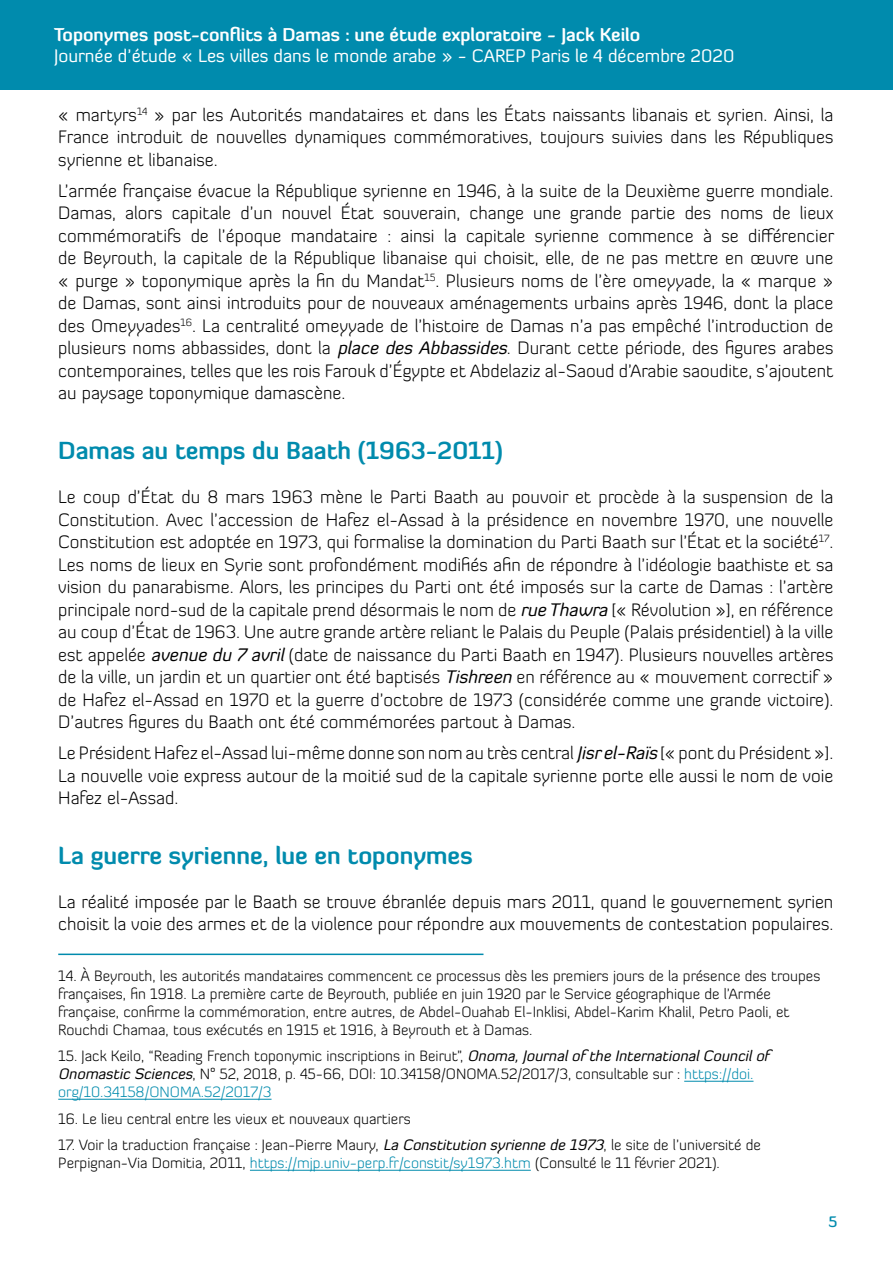
<style>
.page{position:relative;width:893px;height:1263px;background:#fff}
.page>*{position:absolute;margin:0;border:0;box-sizing:border-box;transform-origin:0 0}
.t1{font:700 24px "Diavlo";color:#008bad}
.t2{font:300 18px/22.5px "Diavlo";color:#000;text-align:justify}
.t3{font:18px "Diavlo";color:#fff}
.t4{font:700 18px "Diavlo";color:#fff}
.t5{font:300 15px/18px "Diavlo";color:#000}
.t6{font:500 15px "Diavlo";color:#008bad}
.s1{font-weight:400;font-style:italic}
.s2{color:#008bad}
</style>
<div class="page">
<div style="left:0;top:0;width:893px;height:89px;background:#008bad"></div>
<hr style="left:58px;top:953px;width:425px;height:2px;background:#008bad">
<hr style="left:684px;top:1081px;width:69px;height:1px;background:#008bad">
<hr style="left:58px;top:1099px;width:214px;height:1px;background:#008bad">
<hr style="left:250px;top:1170px;width:281px;height:1px;background:#008bad">
<p class="t4" style="left:54px;top:23px;width:588px">Toponymes post-conflits à Damas : une étude exploratoire - Jack Keilo</p>
<p class="t3" style="left:54px;top:45px;width:682px">Journée d’étude « Les villes dans le monde arabe » - CAREP Paris le 4 décembre 2020</p>
<p class="t2" style="left:58px;top:103px;width:777px">« martyrs<sup>14</sup> » par les Autorités mandataires et dans les États naissants libanais et syrien. Ainsi, la France introduit de nouvelles dynamiques commémoratives, toujours suivies dans les Républiques syrienne et libanaise.</p>
<p class="t2" style="left:58px;top:179px;width:777px">L’armée française évacue la République syrienne en 1946, à la suite de la Deuxième guerre mondiale.<br>Damas, alors capitale d’un nouvel État souverain, change une grande partie des noms de lieux commémoratifs de l’époque mandataire : ainsi la capitale syrienne commence à se différencier de Beyrouth, la capitale de la République libanaise qui choisit, elle, de ne pas mettre en œuvre une « purge » toponymique après la fin du Mandat<sup>15</sup>. Plusieurs noms de l’ère omeyyade, la « marque » de Damas, sont ainsi introduits pour de nouveaux aménagements urbains après 1946, dont la place des Omeyyades<sup>16</sup>. La centralité omeyyade de l’histoire de Damas n’a pas empêché l’introduction de plusieurs noms abbassides, dont la <span class="s1">place des Abbassides</span>. Durant cette période, des figures arabes contemporaines, telles que les rois Farouk d’Égypte et Abdelaziz al-Saoud d’Arabie saoudite, s’ajoutent au paysage toponymique damascène.</p>
<h1 class="t1" style="left:58px;top:435px;width:446px">Damas au temps du Baath (1963-2011)</h1>
<p class="t2" style="left:58px;top:485px;width:777px">Le coup d’État du 8 mars 1963 mène le Parti Baath au pouvoir et procède à la suspension de la Constitution. Avec l’accession de Hafez el-Assad à la présidence en novembre 1970, une nouvelle Constitution est adoptée en 1973, qui formalise la domination du Parti Baath sur l’État et la société<sup>17</sup>.<br>Les noms de lieux en Syrie sont profondément modifiés afin de répondre à l’idéologie baathiste et sa vision du panarabisme. Alors, les principes du Parti ont été imposés sur la carte de Damas : l’artère principale nord-sud de la capitale prend désormais le nom de <span class="s1">rue Thawra</span> [« Révolution »], en référence au coup d’État de 1963. Une autre grande artère reliant le Palais du Peuple (Palais présidentiel) à la ville est appelée <span class="s1">avenue du 7 avril</span>(date de naissance du Parti Baath en 1947). Plusieurs nouvelles artères de la ville, un jardin et un quartier ont été baptisés <span class="s1">Tishreen</span> en référence au « mouvement correctif » de Hafez el-Assad en 1970 et la guerre d’octobre de 1973 (considérée comme une grande victoire).<br>D’autres figures du Baath ont été commémorées partout à Damas.</p>
<p class="t2" style="left:58px;top:741px;width:777px">Le Président Hafez el-Assad lui-même donne son nom au très central <span class="s1">Jisrel-Raïs</span> [« pont du Président »].<br>La nouvelle voie express autour de la moitié sud de la capitale syrienne porte elle aussi le nom de voie Hafez el-Assad.</p>
<h1 class="t1" style="left:58px;top:840px;width:416px">La guerre syrienne, lue en toponymes</h1>
<p class="t2" style="left:58px;top:890px;width:777px">La réalité imposée par le Baath se trouve ébranlée depuis mars 2011, quand le gouvernement syrien choisit la voie des armes et de la violence pour répondre aux mouvements de contestation populaires.</p>
<p class="t5" style="left:58px;top:966px;width:764px">14. À Beyrouth, les autorités mandataires commencent ce processus dès les premiers jours de la présence des troupes françaises, fin 1918. La première carte de Beyrouth, publiée en juin 1920 par le Service géographique de l’Armée française, confirme la commémoration, entre autres, de Abdel-Ouahab El-Inklisi, Abdel-Karim Khalil, Petro Paoli, et Rouchdi Chamaa, tous exécutés en 1915 et 1916, à Beyrouth et à Damas.</p>
<p class="t5" style="left:58px;top:1047px;width:712px">15. Jack Keilo, “Reading French toponymic inscriptions in Beirut”, <span class="s1">Onoma,Journalof the InternationalCouncilof<br>Onomastic Sciences</span>, N° 52, 2018, p. 45-66, DOI: 10.34158/ONOMA.52/2017/3, consultable sur : <span class="s2">https://doi. org/10.34158/ONOMA.52/2017/3</span></p>
<p class="t5" style="left:58px;top:1109px;width:354px">16. Le lieu central entre les vieux et nouveaux quartiers</p>
<p class="t5" style="left:58px;top:1136px;width:704px">17. Voir la traduction française : Jean-Pierre Maury, <span class="s1">La Constitution syrienne de 1973</span>, le site de l’université de<br>Perpignan-Via Domitia, 2011, <span class="s2">https://mjp.univ-perp.fr/constit/sy1973.htm</span> (Consulté le 11 février 2021).</p>
<p class="t6" style="left:828px;top:1212px;width:11px">5</p>
</div>
